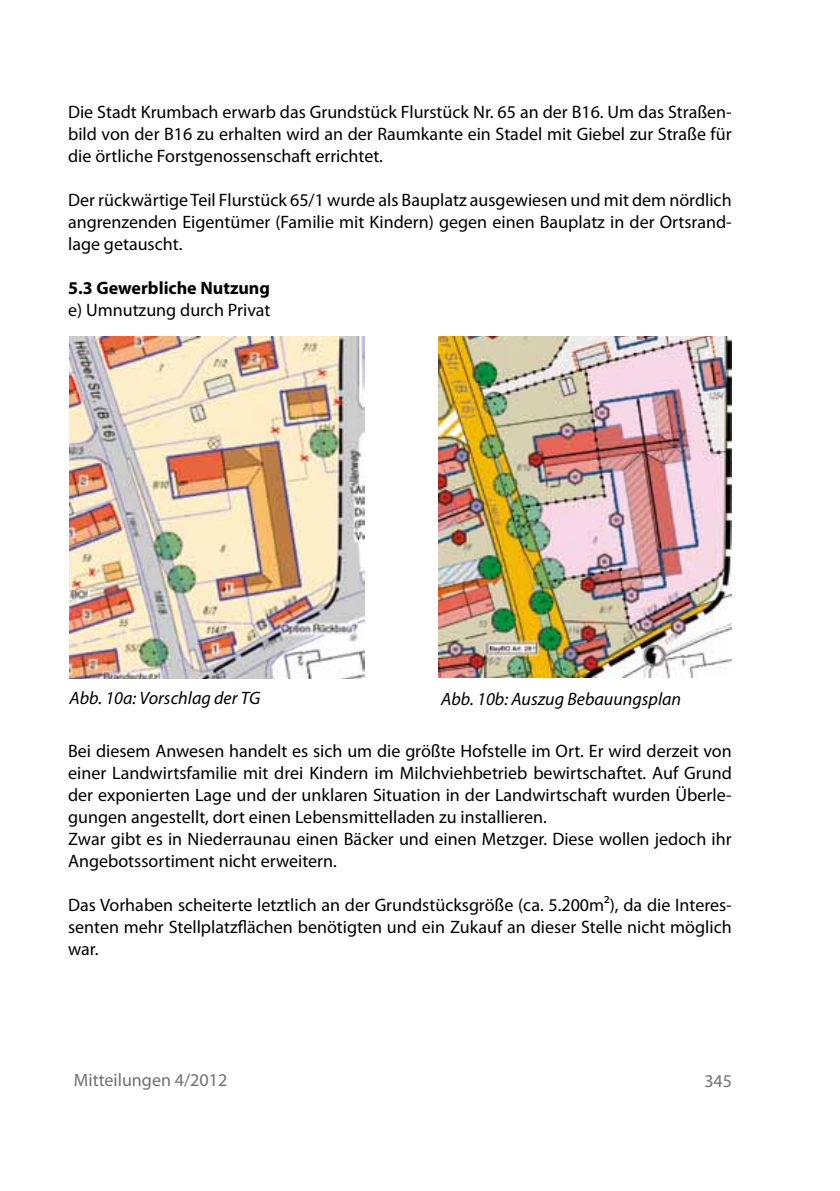
<style>
.page{position:relative;width:840px;height:1191px;background:#fff}
.page>*{position:absolute;margin:0;border:0;box-sizing:border-box;transform-origin:0 0}
.t1{font:18px/22px "Myriad Pro";color:#000;text-align:justify}
.t2{font:italic 18px "Myriad Pro";color:#000}
.t3{font:18px "Myriad Pro";color:#707172}
.t4{font:700 18px "Myriad Pro";color:#000}
</style>
<div class="page">
<img style="left:69px;top:337px;width:295px;height:342px">
<img style="left:438px;top:337px;width:293px;height:340px">
<p class="t1" style="left:68px;top:101px;width:664px">Die Stadt Krumbach erwarb das Grundstück Flurstück Nr. 65 an der B16. Um das Straßen&shy;bild von der B16 zu erhalten wird an der Raumkante ein Stadel mit Giebel zur Straße für die örtliche Forstgenossenschaft errichtet.</p>
<p class="t1" style="left:68px;top:189px;width:664px">Der rückwärtige Teil Flurstück 65/1 wurde als Bauplatz ausgewiesen und mit dem nördlich angrenzenden Eigentümer (Familie mit Kindern) gegen einen Bauplatz in der Ortsrand&shy;lage getauscht.</p>
<p class="t4" style="left:68px;top:277px;width:203px">5.3 Gewerbliche Nutzung</p>
<p class="t1" style="left:68px;top:299px;width:204px">e) Umnutzung durch Privat</p>
<p class="t2" style="left:69px;top:687px;width:192px">Abb. 10a: Vorschlag der TG</p>
<p class="t2" style="left:441px;top:687px;width:241px">Abb. 10b: Auszug Bebauungsplan</p>
<p class="t1" style="left:68px;top:739px;width:664px;text-align:left">Bei diesem Anwesen handelt es sich um die größte Hofstelle im Ort. Er wird derzeit von einer Landwirtsfamilie mit drei Kindern im Milchviehbetrieb bewirtschaftet. Auf Grund der exponierten Lage und der unklaren Situation in der Landwirtschaft wurden Überle&shy;gungen angestellt, dort einen Lebensmittelladen zu installieren.<br>Zwar gibt es in Niederraunau einen Bäcker und einen Metzger. Diese wollen jedoch ihr Angebotssortiment nicht erweitern.</p>
<p class="t1" style="left:68px;top:893px;width:664px">Das Vorhaben scheiterte letztlich an der Grundstücksgröße (ca. 5.200m²), da die Interes&shy;senten mehr Stellplatzflächen benötigten und ein Zukauf an dieser Stelle nicht möglich war.</p>
<p class="t3" style="left:74px;top:1068px;width:155px">Mitteilungen 4/2012</p>
<p class="t3" style="left:704px;top:1069px;width:29px">345</p>
</div>
